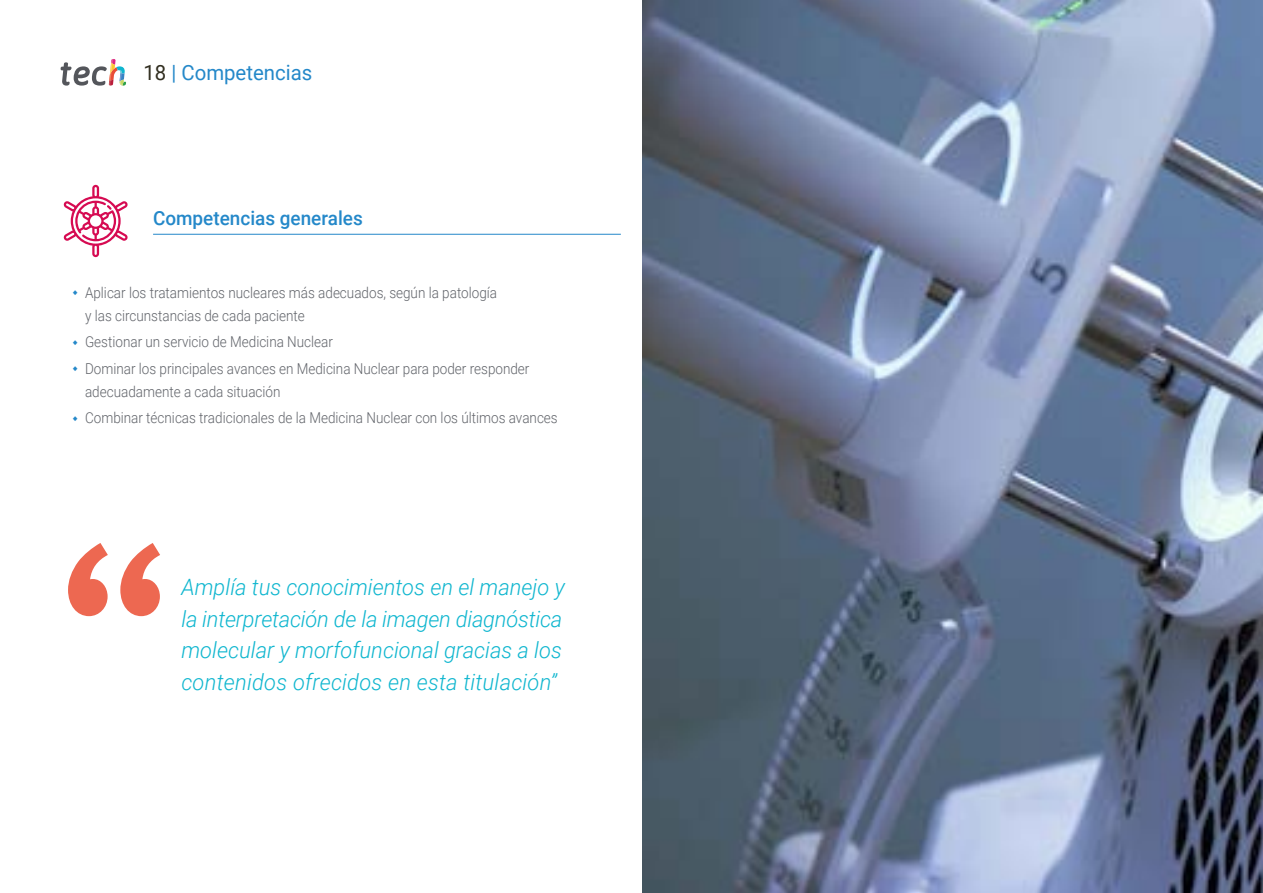
<style>
.page{position:relative;width:1263px;height:893px;background:#fff}
.page>*{position:absolute;margin:0;border:0;box-sizing:border-box;transform-origin:0 0}
.t1{font:italic 300 22.5px/31.5px "Roboto";color:#0fb6cf}
.t2{font:21px "Roboto";color:#2488c9}
.t3{font:500 19.5px "Roboto";color:#2488c9}
.t4{font:300 15px/26.7px "Roboto";color:#61646a;scale:.9 1}
.s1{color:#312e20}
</style>
<div class="page">
<hr style="left:153px;top:234px;width:468px;height:1px;background:#2488c9">
<svg style="left:63px;top:185px;width:65px;height:72px"></svg>
<svg style="left:61px;top:59px;width:65px;height:27px"></svg>
<img style="left:642px;top:0;width:621px;height:893px">
<svg style="left:68px;top:543px;width:92px;height:73px"></svg>
<h2 class="t2" style="left:144px;top:57px;width:170px"><span class="s1">18</span> | Competencias</h2>
<h3 class="t3" style="left:153px;top:205px;width:211px">Competencias generales</h3>
<p class="t4" style="left:85px;top:281px;width:459px;line-height:22.5px">Aplicar los tratamientos nucleares más adecuados, según la patología y las circunstancias de cada paciente</p>
<p class="t4" style="left:85px;top:328px;width:495px">Gestionar un servicio de Medicina Nuclear<br>Dominar los principales avances en Medicina Nuclear para poder responder</p>
<p class="t4" style="left:85px;top:377px;width:527px">adecuadamente a cada situación<br>Combinar técnicas tradicionales de la Medicina Nuclear con los últimos avances</p>
<h1 class="t1" style="left:181px;top:571px;width:385px">Amplía tus conocimientos en el manejo y la interpretación de la imagen diagnóstica molecular y morfofuncional gracias a los contenidos ofrecidos en esta titulación”</h1>
</div>
